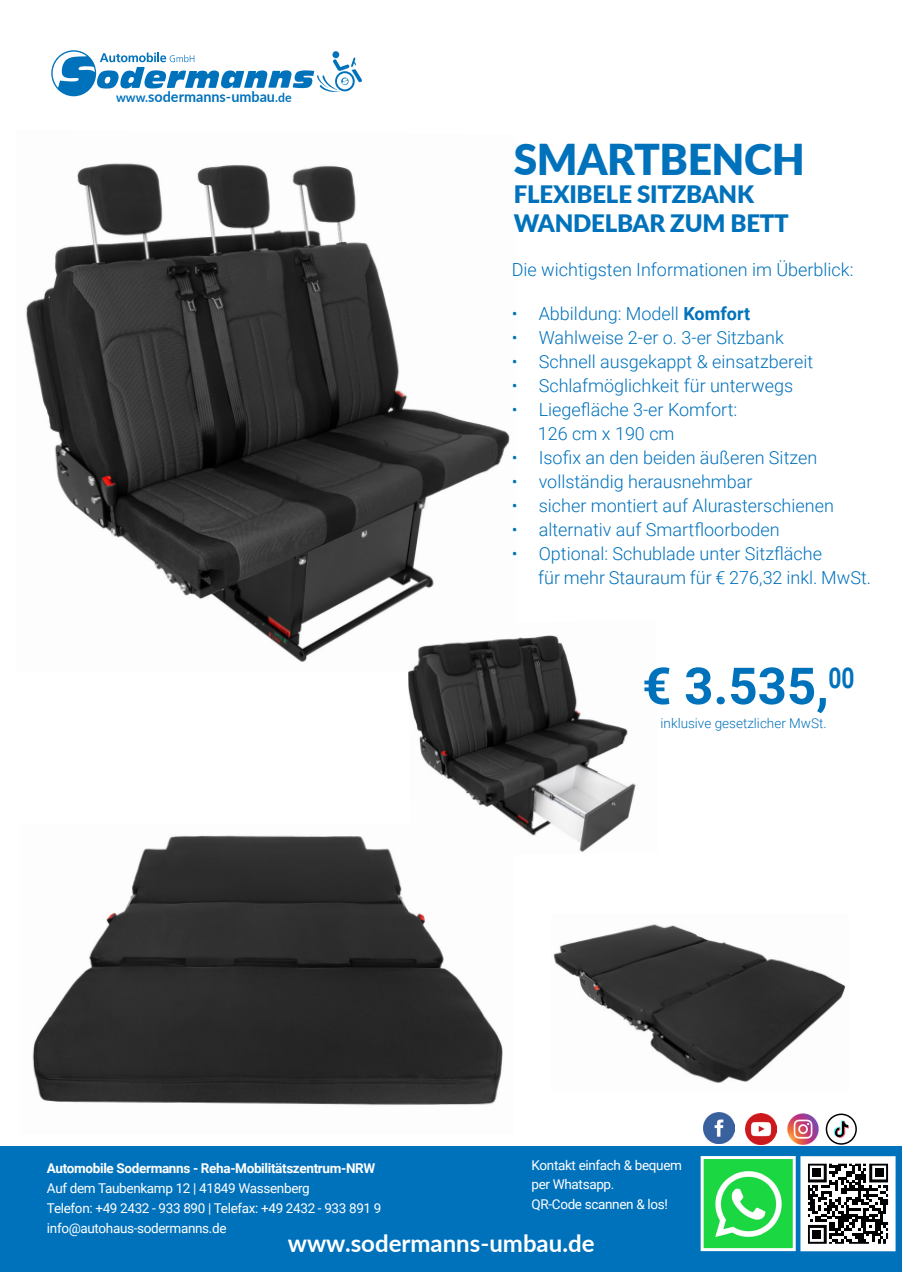
<style>
.page{position:relative;width:902px;height:1272px;background:#fff}
.page>*{position:absolute;margin:0;border:0;box-sizing:border-box;transform-origin:0 0}
.t1{font:700 51px "Roboto";color:#0072bc}
.t2{font:900 42.45px "Lato";letter-spacing:-.01em;color:#0072bc}
.t3{font:900 24px/28.8px "Lato";letter-spacing:-.01em;color:#0072bc}
.t4{font:700 24px "Lato";color:#fff}
.t5{font:300 18px/24px "Roboto";color:#0072bc}
.t6{font:700 14.85px "Lato";color:#0072bc}
.t7{font:13.5px/19.8px "Roboto";letter-spacing:-.025em;color:#fff}
.t8{font:700 13.5px "Roboto";letter-spacing:-.025em;color:#fff}
.t9{font:300 13.5px "Roboto";color:#0072bc}
.s1{font-size:12.6px}
.s2{font-weight:700}
</style>
<div class="page">
<div style="left:0;top:1146px;width:901px;height:125px;background:#0072bc"></div>
<svg style="left:809px;top:1165px;width:77px;height:77px;background:#797979"></svg>
<div style="left:812px;top:1168px;width:9px;height:8px;background:#000"></div>
<div style="left:874px;top:1168px;width:9px;height:8px;background:#000"></div>
<div style="left:812px;top:1230px;width:9px;height:8px;background:#000"></div>
<div style="left:800px;top:1156px;width:95px;height:95px;border:8px solid #fff"></div>
<img style="left:703px;top:1112px;width:31px;height:31px">
<img style="left:704px;top:1159px;width:87px;height:87px">
<div style="left:700px;top:1155px;width:95px;height:95px;border:3px solid #fff"></div>
<img style="left:745px;top:1113px;width:31px;height:31px">
<img style="left:787px;top:1113px;width:32px;height:32px">
<svg style="left:825px;top:1113px;width:31px;height:31px"></svg>
<img style="left:32px;top:835px;width:471px;height:271px">
<img style="left:26px;top:163px;width:484px;height:499px">
<img style="left:407px;top:620px;width:229px;height:236px">
<img style="left:553px;top:924px;width:292px;height:159px">
<svg style="left:51px;top:50px;width:311px;height:46px"></svg>
<div style="left:332px;top:51px;width:7px;height:7px;background:#0072bc;border-radius:50%"></div>
<p class="t6" style="left:116px;top:86px;width:177px"><span class="s1">www.</span>sodermanns-umbau<span class="s1">.de</span></p>
<h2 class="t2" style="left:514px;top:127px;width:292px">SMARTBENCH</h2>
<h3 class="t3" style="left:514px;top:179px;width:276px">FLEXIBELE SITZBANK<br>WANDELBAR ZUM BETT</h3>
<p class="t5" style="left:511px;top:257px;width:343px">Die wichtigsten Informationen im Überblick:</p>
<p class="t5" style="left:511px;top:301px;width:240px">• Abbildung: Modell <span class="s2">Komfort</span></p>
<p class="t5" style="left:511px;top:325px;width:274px">• Wahlweise 2-er o. 3-er Sitzbank</p>
<p class="t5" style="left:511px;top:349px;width:303px">• Schnell ausgekappt &amp; einsatzbereit</p>
<p class="t5" style="left:511px;top:373px;width:283px">• Schlafmöglichkeit für unterwegs</p>
<p class="t5" style="left:538px;top:397px;width:201px;text-indent:-26px">• Liegefläche 3-er Komfort:<br>126 cm x 190 cm</p>
<p class="t5" style="left:511px;top:445px;width:307px">• Isofix an den beiden äußeren Sitzen</p>
<p class="t5" style="left:511px;top:469px;width:242px">• vollständig herausnehmbar</p>
<p class="t5" style="left:511px;top:493px;width:324px">• sicher montiert auf Alurasterschienen</p>
<p class="t5" style="left:511px;top:517px;width:269px">• alternativ auf Smartfloorboden</p>
<p class="t5" style="left:538px;top:541px;width:334px;text-indent:-26px">• Optional: Schublade unter Sitzfläche<br>für mehr Stauraum für € 276,32 inkl. MwSt.</p>
<h1 class="t1" style="left:642px;top:650px;width:214px">€ 3.535,<sup>00</sup></h1>
<p class="t9" style="left:660px;top:713px;width:167px">inklusive gesetzlicher MwSt.</p>
<p class="t7" style="left:531px;top:1154px;width:152px">Kontakt einfach &amp; bequem per Whatsapp.<br>QR-Code scannen &amp; los!</p>
<h3 class="t4" style="left:288px;top:1225px;width:308px">www.sodermanns-umbau.de</h3>
<p class="t8" style="left:47px;top:1158px;width:330px">Automobile Sodermanns - Reha-Mobilitätszentrum-NRW</p>
<p class="t7" style="left:47px;top:1177px;width:336px">Auf dem Taubenkamp 12 | 41849 Wassenberg<br>Telefon: +49 2432 - 933 890 | Telefax: +49 2432 - 933 891 9 info@autohaus-sodermanns.de</p>
</div>
